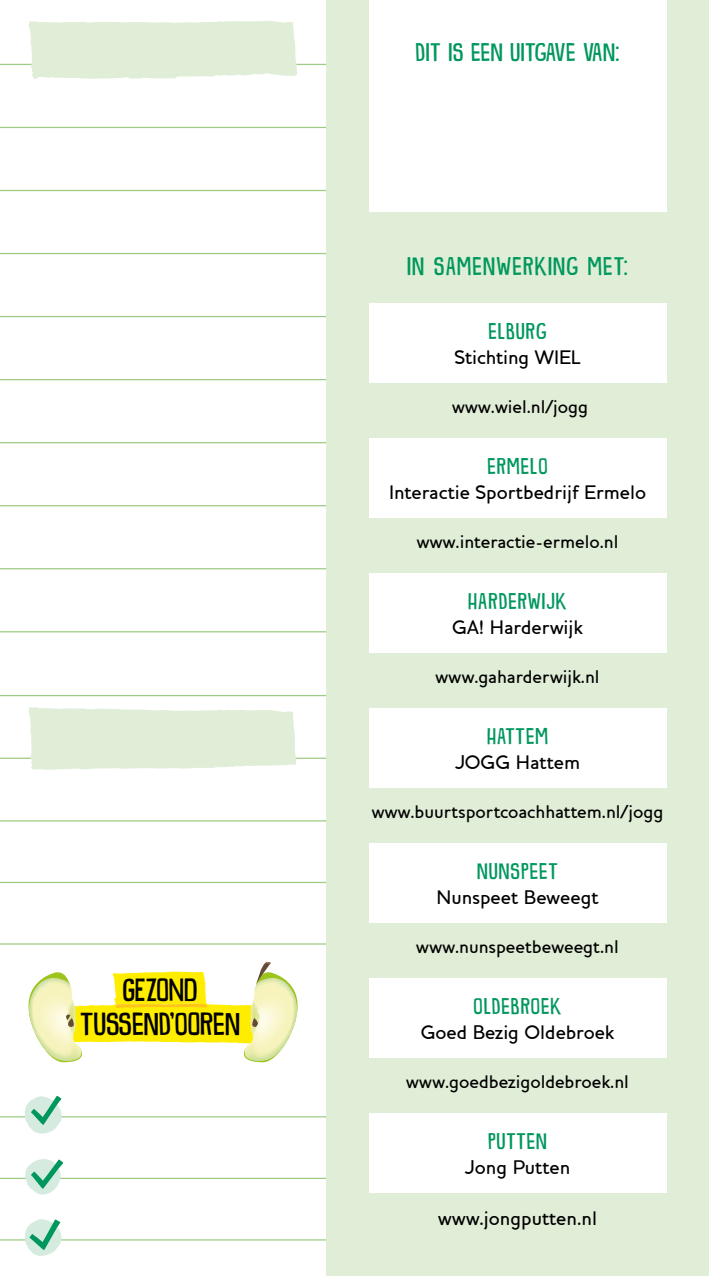
<style>
.page{position:relative;width:709px;height:1276px;background:#fff}
.page>*{position:absolute;margin:0;border:0;box-sizing:border-box;transform-origin:0 0}
.t1{font:28.25px/34px "DK Snemand";color:#000;text-align:center}
.t2{font:22.5px "DK Snemand";letter-spacing:.02em;color:#00975d}
.t3{font:22.5px "DK Snemand";letter-spacing:.05em;color:#00975d}
.t4{font:500 20px "Houschka Alt";color:#000}
.t5{font:20px "DK Snemand";letter-spacing:.05em;color:#00975d}
.t6{font:500 18.75px "Houschka Alt";color:#000}
</style>
<div class="page">
<div style="left:326px;top:0;width:383px;height:1276px;background:#e0eed7"></div>
<div style="left:369px;top:0;width:297px;height:211px;background:#fff"></div>
<hr style="left:0;top:1116px;width:326px;height:1px;background:#9ecb84">
<hr style="left:0;top:1177px;width:326px;height:2px;background:#9ecb84">
<hr style="left:0;top:1239px;width:326px;height:1px;background:#9ecb84">
<hr style="left:0;top:190px;width:326px;height:1px;background:#9ecb84">
<hr style="left:0;top:127px;width:326px;height:1px;background:#9ecb84">
<hr style="left:0;top:64px;width:326px;height:1px;background:#9ecb84">
<hr style="left:0;top:442px;width:326px;height:1px;background:#9ecb84">
<hr style="left:0;top:820px;width:326px;height:1px;background:#9ecb84">
<hr style="left:0;top:695px;width:326px;height:1px;background:#9ecb84">
<hr style="left:0;top:757px;width:326px;height:2px;background:#9ecb84">
<hr style="left:0;top:882px;width:326px;height:1px;background:#9ecb84">
<hr style="left:0;top:943px;width:326px;height:1px;background:#9ecb84">
<hr style="left:0;top:316px;width:326px;height:1px;background:#9ecb84">
<hr style="left:0;top:568px;width:326px;height:1px;background:#9ecb84">
<hr style="left:0;top:253px;width:326px;height:1px;background:#9ecb84">
<hr style="left:0;top:505px;width:326px;height:1px;background:#9ecb84">
<hr style="left:0;top:379px;width:326px;height:1px;background:#9ecb84">
<hr style="left:0;top:631px;width:326px;height:1px;background:#9ecb84">
<svg style="left:25px;top:1159px;width:38px;height:35px"></svg>
<svg style="left:25px;top:1095px;width:37px;height:38px"></svg>
<svg style="left:25px;top:1219px;width:37px;height:37px"></svg>
<svg style="left:28px;top:21px;width:269px;height:58px;background:#e2efd9"></svg>
<svg style="left:28px;top:962px;width:270px;height:100px"></svg>
<svg style="left:28px;top:707px;width:268px;height:63px;background:#e2efda"></svg>
<div style="left:369px;top:303px;width:297px;height:80px;background:#fff"></div>
<div style="left:369px;top:438px;width:297px;height:80px;background:#fff"></div>
<div style="left:369px;top:573px;width:297px;height:79px;background:#fff"></div>
<div style="left:369px;top:708px;width:297px;height:79px;background:#fff"></div>
<div style="left:369px;top:843px;width:297px;height:79px;background:#fff"></div>
<div style="left:369px;top:978px;width:297px;height:79px;background:#fff"></div>
<div style="left:369px;top:1113px;width:297px;height:79px;background:#fff"></div>
<h1 class="t1" style="left:80px;top:970px;width:161px">GEZOND<br>TUSSEND’OOREN</h1>
<p class="t2" style="left:415px;top:37px;width:205px">DIT IS EEN UITGAVE VAN:</p>
<p class="t3" style="left:407px;top:251px;width:222px">IN SAMENWERKING MET:</p>
<p class="t5" style="left:488px;top:317px;width:60px">ELBURG</p>
<p class="t4" style="left:454px;top:345px;width:128px">Stichting WIEL</p>
<p class="t6" style="left:452px;top:395px;width:138px">www.wiel.nl/jogg</p>
<p class="t5" style="left:487px;top:452px;width:61px">ERMELO</p>
<p class="t4" style="left:389px;top:480px;width:259px">Interactie Sportbedrijf Ermelo</p>
<p class="t6" style="left:417px;top:530px;width:203px">www.interactie-ermelo.nl</p>
<p class="t5" style="left:468px;top:587px;width:100px">HARDERWIJK</p>
<p class="t4" style="left:452px;top:615px;width:132px">GA! Harderwijk</p>
<p class="t6" style="left:435px;top:665px;width:165px">www.gaharderwijk.nl</p>
<p class="t5" style="left:487px;top:722px;width:62px">HATTEM</p>
<p class="t4" style="left:455px;top:750px;width:126px">JOGG Hattem</p>
<p class="t6" style="left:372px;top:800px;width:293px">www.buurtsportcoachhattem.nl/jogg</p>
<p class="t5" style="left:477px;top:857px;width:82px">NUNSPEET</p>
<p class="t4" style="left:436px;top:885px;width:164px">Nunspeet Beweegt</p>
<p class="t6" style="left:416px;top:935px;width:204px">www.nunspeetbeweegt.nl</p>
<p class="t5" style="left:473px;top:992px;width:89px">OLDEBROEK</p>
<p class="t4" style="left:421px;top:1020px;width:195px">Goed Bezig Oldebroek</p>
<p class="t6" style="left:406px;top:1070px;width:224px">www.goedbezigoldebroek.nl</p>
<p class="t5" style="left:488px;top:1127px;width:60px">PUTTEN</p>
<p class="t4" style="left:465px;top:1155px;width:107px">Jong Putten</p>
<p class="t4" style="left:438px;top:1206px;width:160px">www.jongputten.nl</p>
</div>
